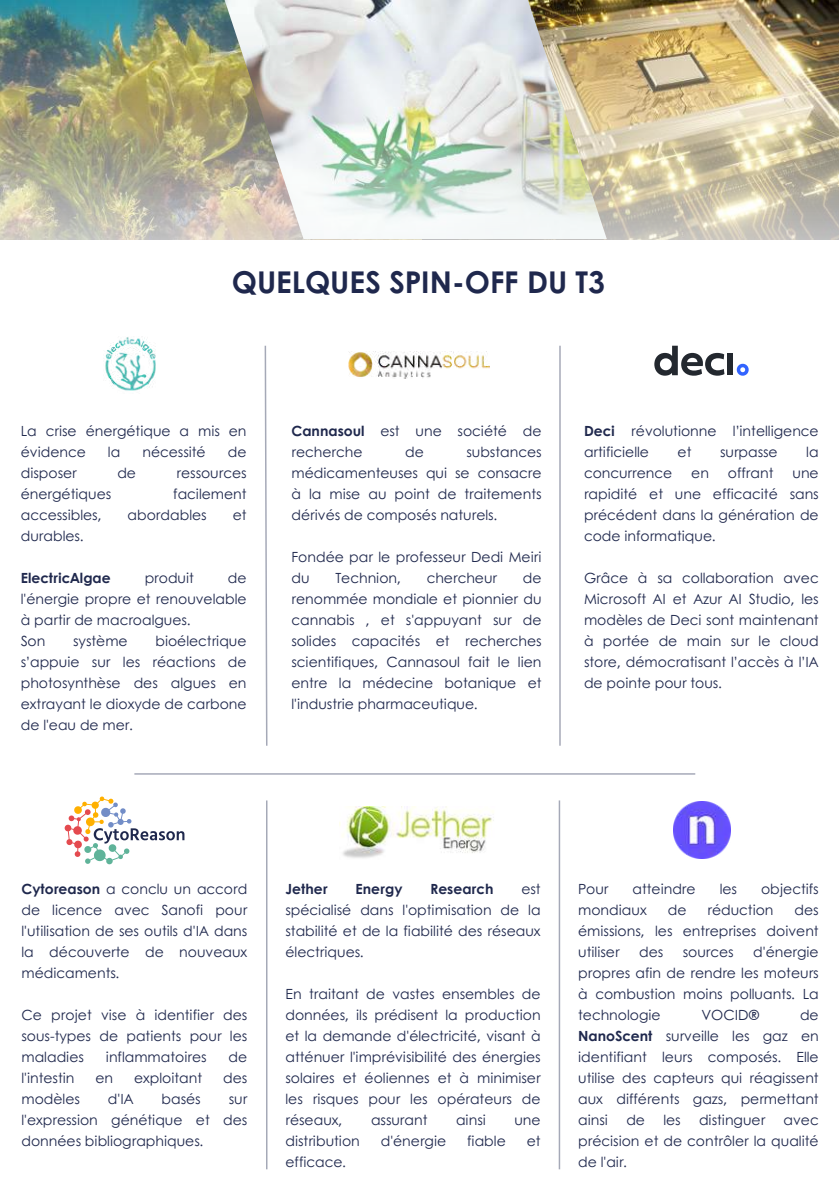
<style>
.page{position:relative;width:839px;height:1191px;background:#fff}
.page>*{position:absolute;margin:0;border:0;box-sizing:border-box;transform-origin:0 0}
.t1{font:700 30px "Century Gothic";color:#1f284d}
.t2{font:14px/21px "Century Gothic";color:#1f284d;text-align:justify}
.t3{font:700 14px "Century Gothic";color:#1f284d}
.s1{font-weight:700}
</style>
<div class="page">
<hr style="left:266px;top:800px;width:1px;height:369px;background:#1f284d">
<hr style="left:558px;top:800px;width:2px;height:369px;background:#1f284d">
<img style="left:339px;top:807px;width:155px;height:51px">
<img style="left:673px;top:802px;width:57px;height:57px">
<svg style="left:65px;top:797px;width:119px;height:67px"></svg>
<svg style="left:264px;top:345px;width:3px;height:401px"></svg>
<hr style="left:559px;top:346px;width:1px;height:400px;background:#1f284d">
<img style="left:348px;top:351px;width:141px;height:27px">
<svg style="left:736px;top:364px;width:12px;height:12px"></svg>
<svg style="left:654px;top:346px;width:70px;height:30px"></svg>
<div style="left:727px;top:353px;width:6px;height:22px;background:#23282f"></div>
<img style="left:105px;top:337px;width:51px;height:54px">
<img style="left:0;top:0;width:838px;height:240px">
<hr style="left:134px;top:773px;width:561px;height:2px;background:#1f284d">
<h1 class="t1" style="left:232px;top:259px;width:374px">QUELQUES SPIN-OFF DU T3</h1>
<p class="t2" style="left:21px;top:420px;width:227px">La crise énergétique a mis en évidence</p>
<p class="t2" style="left:108px;top:441px;width:14px">la</p>
<p class="t2" style="left:142px;top:441px;width:65px">nécessité</p>
<p class="t2" style="left:228px;top:441px;width:20px">de</p>
<p class="t2" style="left:21px;top:462px;width:57px">disposer</p>
<p class="t2" style="left:117px;top:462px;width:20px">de</p>
<p class="t2" style="left:176px;top:462px;width:72px">ressources</p>
<p class="t2" style="left:21px;top:483px;width:92px">énergétiques</p>
<p class="t2" style="left:173px;top:483px;width:75px">facilement</p>
<p class="t2" style="left:21px;top:504px;width:82px">accessibles,</p>
<p class="t2" style="left:128px;top:504px;width:80px">abordables</p>
<p class="t2" style="left:233px;top:504px;width:15px">et</p>
<p class="t2" style="left:21px;top:525px;width:64px">durables.</p>
<p class="t3" style="left:21px;top:568px;width:91px">ElectricAlgae</p>
<p class="t2" style="left:145px;top:567px;width:51px">produit</p>
<p class="t2" style="left:21px;top:567px;width:227px;text-align:left;text-indent:207px">de l'énergie propre et renouvelable à partir de macroalgues.<br>Son</p>
<p class="t2" style="left:21px;top:630px;width:227px;text-indent:135px">bioélectrique s’appuie sur les réactions de photosynthèse des algues en extrayant le dioxyde de carbone de l'eau de mer.</p>
<p class="t2" style="left:73px;top:630px;width:56px">système</p>
<p class="t2" style="left:291px;top:420px;width:251px"><span class="s1">Cannasoul</span> est une société de recherche</p>
<p class="t2" style="left:291px;top:441px;width:251px;text-indent:175px">substances médicamenteuses qui se consacre à la mise au point de traitements dérivés de composés naturels.</p>
<p class="t2" style="left:291px;top:546px;width:251px">Fondée par le professeur Dedi Meiri du</p>
<p class="t2" style="left:405px;top:441px;width:20px">de</p>
<p class="t2" style="left:335px;top:567px;width:67px">Technion,</p>
<p class="t2" style="left:426px;top:567px;width:72px">chercheur</p>
<p class="t2" style="left:291px;top:567px;width:251px;text-indent:231px">de renommée mondiale et pionnier du cannabis , et s'appuyant sur de solides capacités et recherches scientifiques, Cannasoul fait le lien entre la médecine botanique et l'industrie pharmaceutique.</p>
<p class="t2" style="left:584px;top:420px;width:236px"><span class="s1">Deci</span> révolutionne l’intelligence artificielle</p>
<p class="t2" style="left:677px;top:441px;width:15px">et</p>
<p class="t2" style="left:720px;top:441px;width:59px">surpasse</p>
<p class="t2" style="left:806px;top:441px;width:14px">la</p>
<p class="t2" style="left:584px;top:462px;width:90px">concurrence</p>
<p class="t2" style="left:691px;top:462px;width:19px">en</p>
<p class="t2" style="left:728px;top:462px;width:47px">offrant</p>
<p class="t2" style="left:584px;top:462px;width:236px;text-indent:208px">une rapidité et une efficacité sans précédent dans la génération de code informatique.</p>
<p class="t2" style="left:584px;top:567px;width:236px">Grâce à sa collaboration avec Microsoft AI et Azur AI Studio, les modèles de Deci sont maintenant à portée de main sur le cloud store, démocratisant l’accès à l’IA de pointe pour tous.</p>
<p class="t2" style="left:21px;top:878px;width:227px"><span class="s1">Cytoreason</span> a conclu un accord de licence avec Sanofi pour l'utilisation de ses outils d'IA dans la découverte de nouveaux médicaments.</p>
<p class="t2" style="left:21px;top:1004px;width:227px">Ce projet vise à identifier des sous-types de patients pour les maladies</p>
<p class="t2" style="left:106px;top:1046px;width:102px">inflammatoires</p>
<p class="t2" style="left:228px;top:1046px;width:20px">de</p>
<p class="t2" style="left:21px;top:1067px;width:54px">l'intestin</p>
<p class="t2" style="left:95px;top:1067px;width:19px">en</p>
<p class="t2" style="left:134px;top:1067px;width:70px">exploitant</p>
<p class="t2" style="left:223px;top:1067px;width:26px">des</p>
<p class="t2" style="left:21px;top:1088px;width:60px">modèles</p>
<p class="t2" style="left:108px;top:1088px;width:27px">d'IA</p>
<p class="t2" style="left:161px;top:1088px;width:41px">basés</p>
<p class="t2" style="left:21px;top:1088px;width:227px;text-indent:207px">sur l'expression génétique et des données bibliographiques.</p>
<p class="t3" style="left:285px;top:879px;width:44px">Jether</p>
<p class="t3" style="left:355px;top:879px;width:48px">Energy</p>
<p class="t3" style="left:430px;top:879px;width:65px">Research</p>
<p class="t2" style="left:285px;top:878px;width:257px;text-indent:236px">est spécialisé dans l'optimisation de la stabilité et de la fiabilité des réseaux électriques.</p>
<p class="t2" style="left:285px;top:983px;width:257px">En traitant de vastes ensembles de données, ils prédisent la production et la demande d'électricité, visant à atténuer l'imprévisibilité des énergies solaires et éoliennes et à minimiser les risques pour les opérateurs de réseaux,</p>
<p class="t2" style="left:371px;top:1109px;width:58px">assurant</p>
<p class="t2" style="left:456px;top:1109px;width:31px">ainsi</p>
<p class="t2" style="left:514px;top:1109px;width:28px">une</p>
<p class="t2" style="left:285px;top:1130px;width:76px">distribution</p>
<p class="t2" style="left:381px;top:1130px;width:67px">d'énergie</p>
<p class="t2" style="left:467px;top:1130px;width:40px">fiable</p>
<p class="t2" style="left:527px;top:1130px;width:15px">et</p>
<p class="t2" style="left:285px;top:1151px;width:62px">efficace.</p>
<p class="t2" style="left:578px;top:878px;width:32px">Pour</p>
<p class="t2" style="left:632px;top:878px;width:65px">atteindre</p>
<p class="t2" style="left:719px;top:878px;width:19px">les</p>
<p class="t2" style="left:761px;top:878px;width:59px">objectifs</p>
<p class="t2" style="left:578px;top:899px;width:70px">mondiaux</p>
<p class="t2" style="left:667px;top:899px;width:20px">de</p>
<p class="t2" style="left:707px;top:899px;width:68px">réduction</p>
<p class="t2" style="left:578px;top:899px;width:242px;text-indent:216px">des émissions, les entreprises doivent utiliser</p>
<p class="t2" style="left:578px;top:941px;width:242px;text-indent:175px">d'énergie propres afin de rendre les moteurs à combustion moins polluants. La technologie</p>
<p class="t2" style="left:639px;top:941px;width:26px">des</p>
<p class="t2" style="left:682px;top:941px;width:52px">sources</p>
<p class="t2" style="left:578px;top:1004px;width:242px;text-indent:222px">de <span class="s1">NanoScent</span> surveille les gaz en identifiant leurs composés. Elle utilise des capteurs qui réagissent aux différents gazs, permettant ainsi</p>
<p class="t2" style="left:701px;top:1004px;width:59px">VOCID®</p>
<p class="t2" style="left:626px;top:1109px;width:20px">de</p>
<p class="t2" style="left:663px;top:1109px;width:19px">les</p>
<p class="t2" style="left:699px;top:1109px;width:68px">distinguer</p>
<p class="t2" style="left:578px;top:1109px;width:242px;text-indent:205px">avec précision et de contrôler la qualité de l'air.</p>
</div>
